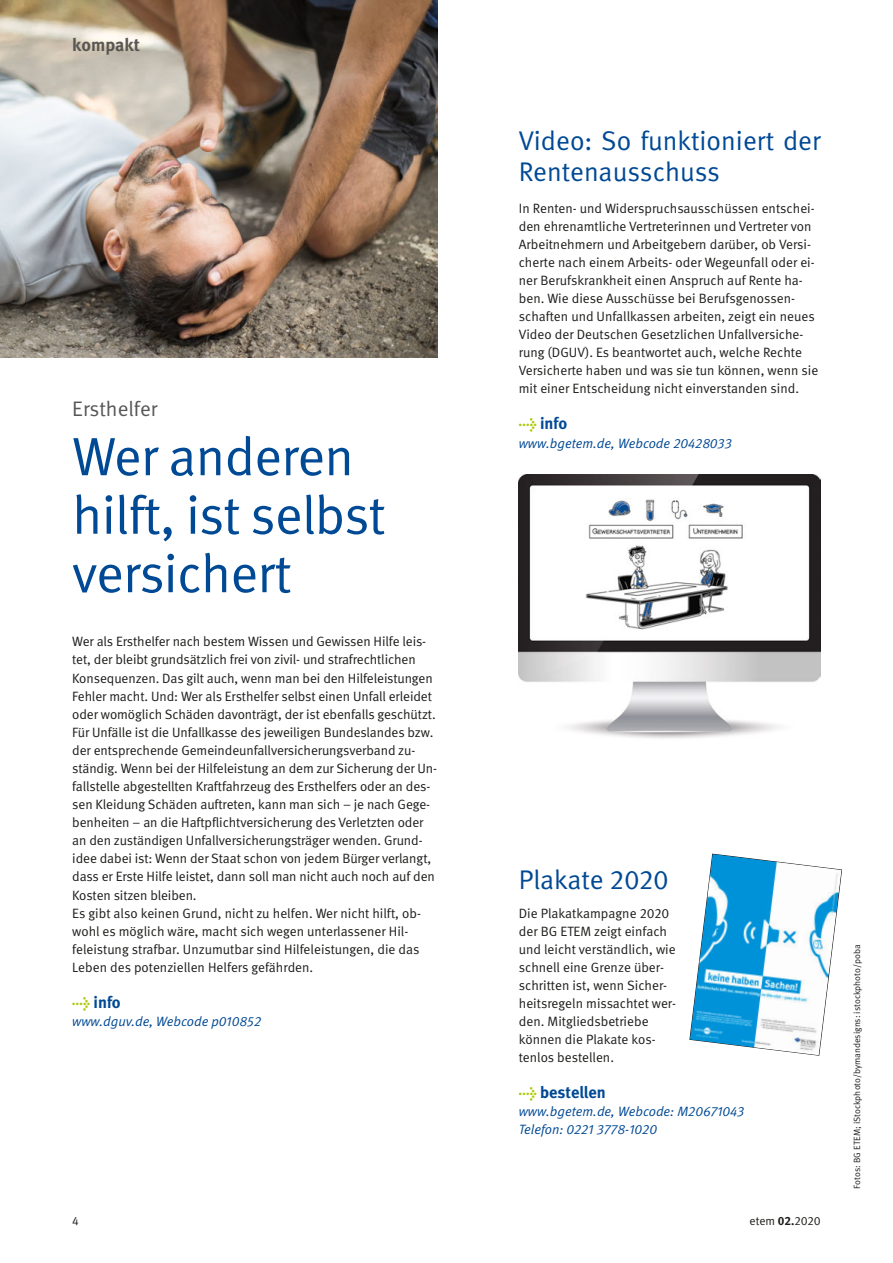
<style>
.page{position:relative;width:893px;height:1263px;background:#fff}
.page>*{position:absolute;margin:0;border:0;box-sizing:border-box;transform-origin:0 0}
.t1{font:54px/58.5px "DGUV Meta";letter-spacing:-.01em;color:#004994}
.t2{font:27px/31.5px "DGUV Meta";color:#004994}
.t3{font:21px "DGUV Meta";color:#575756}
.t4{font:700 18px "DGUV Meta";color:#575756}
.t5{font:700 16.5px "DGUV Meta";color:#004994}
.t6{font:13.5px/18.1px "DGUV Meta";letter-spacing:-.005em;color:#1d1d1b}
.t7{font:italic 13.5px "DGUV Meta";color:#004994}
.t8{font:12px "DGUV Meta";color:#1d1d1b}
.t9{font:9px "DGUV Meta";color:#1d1d1b}
.s1{font-size:15px;color:#afca0b}
.s2{font-weight:700}
</style>
<div class="page">
<img style="left:0;top:0;width:438px;height:357px">
<img style="left:519px;top:474px;width:302px;height:264px">
<img style="left:690px;top:854px;width:151px;height:201px">
<h2 class="t4" style="left:72px;top:34px;width:69px">kompakt</h2>
<p class="t3" style="left:72px;top:397px;width:87px">Ersthelfer</p>
<h3 class="t1" style="left:72px;top:429px;width:315px">Wer anderen hilft, ist selbst versichert</h3>
<p class="t6" style="left:72px;top:633px;width:366px">Wer als Ersthelfer nach bestem Wissen und Gewissen Hilfe leis&shy;tet, der bleibt grundsätzlich frei von zivil- und strafrechtlichen Konsequenzen. Das gilt auch, wenn man bei den Hilfeleistungen Fehler macht. Und: Wer als Ersthelfer selbst einen Unfall erleidet oder womöglich Schäden davonträgt, der ist ebenfalls geschützt.<br>Für Unfälle ist die Unfallkasse des jeweiligen Bundeslandes bzw. der entsprechende Gemeindeunfallversicherungsverband zu&shy;ständig. Wenn bei der Hilfeleistung an dem zur Sicherung der Un&shy;fallstelle abgestellten Kraftfahrzeug des Ersthelfers oder an des&shy;sen Kleidung Schäden auftreten, kann man sich – je nach Gege&shy;benheiten – an die Haftpflichtversicherung des Verletzten oder an den zuständigen Unfallversicherungsträger wenden. Grund&shy;idee dabei ist: Wenn der Staat schon von jedem Bürger verlangt, dass er Erste Hilfe leistet, dann soll man nicht auch noch auf den Kosten sitzen bleiben.</p>
<p class="t6" style="left:72px;top:904px;width:350px">Es gibt also keinen Grund, nicht zu helfen. Wer nicht hilft, ob&shy;wohl es möglich wäre, macht sich wegen unterlassener Hil&shy;feleistung strafbar. Unzumutbar sind Hilfeleistungen, die das Leben des potenziellen Helfers gefährden.</p>
<h4 class="t5" style="left:72px;top:992px;width:50px"><span class="s1">→</span> info</h4>
<p class="t7" style="left:72px;top:1013px;width:190px">www.dguv.de, Webcode p010852</p>
<h3 class="t2" style="left:519px;top:125px;width:303px">Video: So funktioniert der<br>Rentenausschuss</h3>
<p class="t6" style="left:519px;top:199px;width:301px">In Renten- und Widerspruchsausschüssen entschei&shy;den ehrenamtliche Vertreterinnen und Vertreter von Arbeitnehmern und Arbeitgebern darüber, ob Versi&shy;cherte nach einem Arbeits- oder Wegeunfall oder ei&shy;ner Berufskrankheit einen Anspruch auf Rente ha&shy;ben. Wie diese Ausschüsse bei Berufsgenossen&shy;schaften und Unfallkassen arbeiten, zeigt ein neues Video der Deutschen Gesetzlichen Unfallversiche&shy;rung (DGUV). Es beantwortet auch, welche Rechte Versicherte haben und was sie tun können, wenn sie mit einer Entscheidung nicht einverstanden sind.</p>
<h4 class="t5" style="left:519px;top:414px;width:50px"><span class="s1">→</span> info</h4>
<p class="t7" style="left:519px;top:435px;width:215px">www.bgetem.de, Webcode 20428033</p>
<h3 class="t2" style="left:519px;top:865px;width:152px">Plakate 2020</h3>
<p class="t6" style="left:519px;top:904px;width:159px">Die Plakatkampagne 2020 der BG ETEM zeigt einfach und leicht verständlich, wie schnell eine Grenze über&shy;schritten ist, wenn Sicher&shy;heitsregeln missachtet wer&shy;den. Mitgliedsbetriebe können die Plakate kos&shy;tenlos bestellen.</p>
<h4 class="t5" style="left:519px;top:1083px;width:89px"><span class="s1">→</span> bestellen</h4>
<p class="t7" style="left:519px;top:1104px;width:227px">www.bgetem.de, Webcode: M20671043</p>
<p class="t7" style="left:519px;top:1122px;width:140px">Telefon: 0221 3778-1020</p>
<p class="t8" style="left:72px;top:1213px;width:8px">4</p>
<p class="t8" style="left:749px;top:1213px;width:73px">etem <span class="s2">02.</span>2020</p>
<p class="t9" style="left:852px;top:1188px;width:245px;rotate:-90deg">Fotos: BG ETEM; iStockphoto/bymandesigns: istockphoto/poba</p>
</div>
